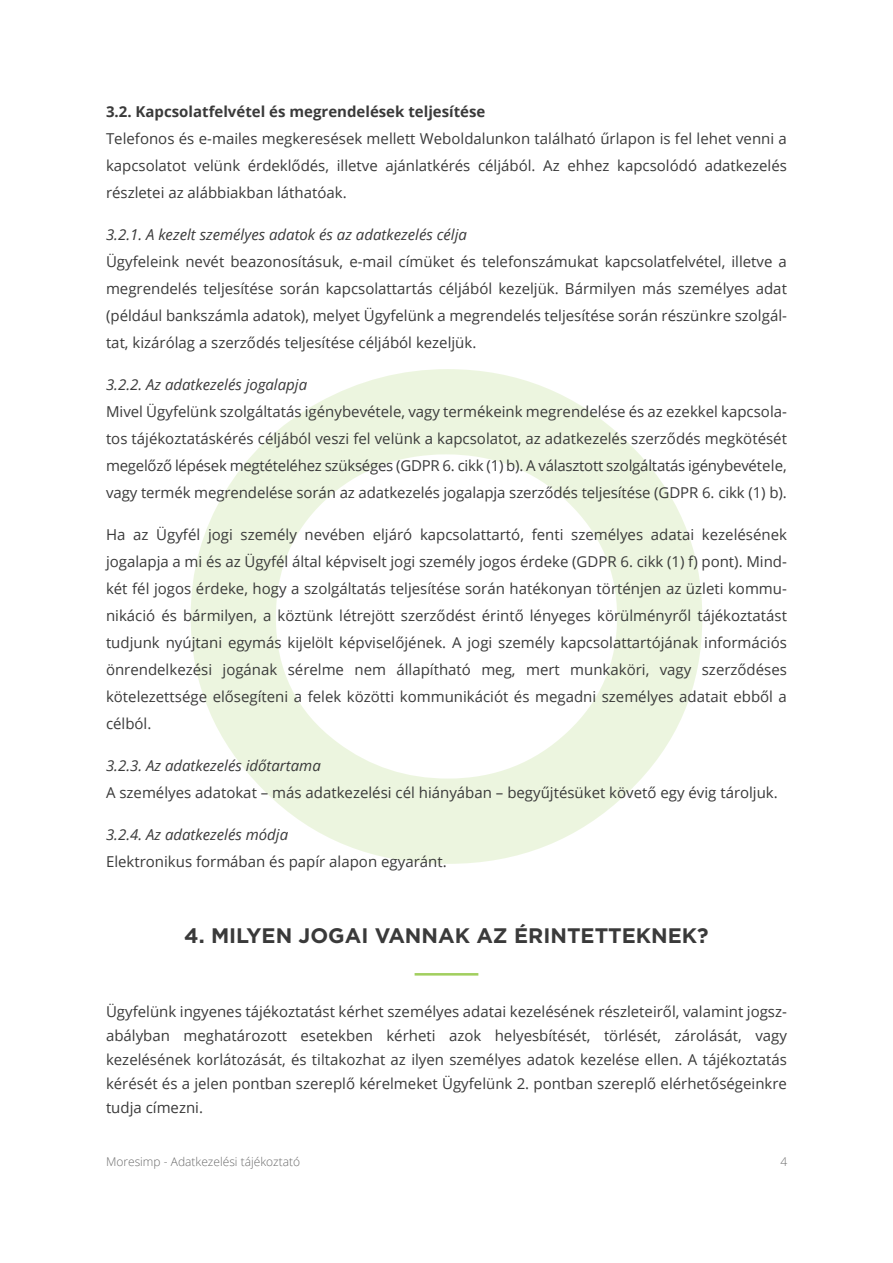
<style>
.page{position:relative;width:893px;height:1263px;background:#fff}
.page>*{position:absolute;margin:0;border:0;box-sizing:border-box;transform-origin:0 0}
.t1{font:700 21px "Gotham";color:#3a3a3a}
.t2{font:15px/27px "Open Sans";color:#3a3a3a;text-align:justify}
.t3{font:italic 15px "Open Sans";color:#3a3a3a}
.t4{font:700 15px "Open Sans";color:#3a3a3a}
.t5{font:300 12px "Open Sans";color:#6b6b6b}
</style>
<div class="page">
<svg style="left:191px;top:369px;width:511px;height:495px"></svg>
<hr style="left:415px;top:973px;width:63px;height:2px;background:#a2cf5f">
<p class="t4" style="left:106px;top:101px;width:381px">3.2. Kapcsolatfelvétel és megrendelések teljesítése</p>
<p class="t2" style="left:106px;top:125px;width:682px">Telefonos és e-mailes megkeresések mellett Weboldalunkon található űrlapon is fel lehet venni a kapcsolatot velünk érdeklődés, illetve ajánlatkérés céljából. Az ehhez kapcsolódó adatkezelés részletei az alábbiakban láthatóak.</p>
<p class="t3" style="left:106px;top:224px;width:362px">3.2.1. A kezelt személyes adatok és az adatkezelés célja</p>
<p class="t2" style="left:106px;top:248px;width:682px">Ügyfeleink nevét beazonosításuk, e-mail címüket és telefonszámukat kapcsolatfelvétel, illetve a megrendelés teljesítése során kapcsolattartás céljából kezeljük. Bármilyen más személyes adat (például bankszámla adatok), melyet Ügyfelünk a megrendelés teljesítése során részünkre szolgál&shy;tat, kizárólag a szerződés teljesítése céljából kezeljük.</p>
<p class="t3" style="left:106px;top:374px;width:203px">3.2.2. Az adatkezelés jogalapja</p>
<p class="t2" style="left:106px;top:398px;width:682px">Mivel Ügyfelünk szolgáltatás igénybevétele, vagy termékeink megrendelése és az ezekkel kapcsola&shy;tos tájékoztatáskérés céljából veszi fel velünk a kapcsolatot, az adatkezelés szerződés megkötését megelőző lépések megtételéhez szükséges (GDPR 6. cikk (1) b). A választott szolgáltatás igénybevétele, vagy termék megrendelése során az adatkezelés jogalapja szerződés teljesítése (GDPR 6. cikk (1) b).</p>
<p class="t2" style="left:106px;top:521px;width:682px">Ha az Ügyfél jogi személy nevében eljáró kapcsolattartó, fenti személyes adatai kezelésének jogalapja a mi és az Ügyfél által képviselt jogi személy jogos érdeke (GDPR 6. cikk (1) f) pont). Mind&shy;két fél jogos érdeke, hogy a szolgáltatás teljesítése során hatékonyan történjen az üzleti kommu&shy;nikáció és bármilyen, a köztünk létrejött szerződést érintő lényeges körülményről tájékoztatást tudjunk nyújtani egymás kijelölt képviselőjének. A jogi személy kapcsolattartójának információs önrendelkezési jogának sérelme nem állapítható meg, mert munkaköri, vagy szerződéses kötelezettsége elősegíteni a felek közötti kommunikációt és megadni személyes adatait ebből a célból.</p>
<p class="t3" style="left:106px;top:755px;width:216px">3.2.3. Az adatkezelés időtartama</p>
<p class="t2" style="left:106px;top:779px;width:673px">A személyes adatokat – más adatkezelési cél hiányában – begyűjtésüket követő egy évig tároljuk.</p>
<p class="t3" style="left:106px;top:824px;width:184px">3.2.4. Az adatkezelés módja</p>
<p class="t2" style="left:106px;top:848px;width:342px">Elektronikus formában és papír alapon egyaránt.</p>
<h1 class="t1" style="left:184px;top:921px;width:526px">4. MILYEN JOGAI VANNAK AZ ÉRINTETTEKNEK?</h1>
<p class="t2" style="left:106px;top:999px;width:682px;line-height:24px">Ügyfelünk ingyenes tájékoztatást kérhet személyes adatai kezelésének részleteiről, valamint jogsz&shy;abályban meghatározott esetekben kérheti azok helyesbítését, törlését, zárolását, vagy kezelésének korlátozását, és tiltakozhat az ilyen személyes adatok kezelése ellen. A tájékoztatás kérését és a jelen pontban szereplő kérelmeket Ügyfelünk 2. pontban szereplő elérhetőségeinkre tudja címezni.</p>
<p class="t5" style="left:106px;top:1153px;width:196px">Moresimp - Adatkezelési tájékoztató</p>
<p class="t5" style="left:781px;top:1153px;width:8px">4</p>
</div>
